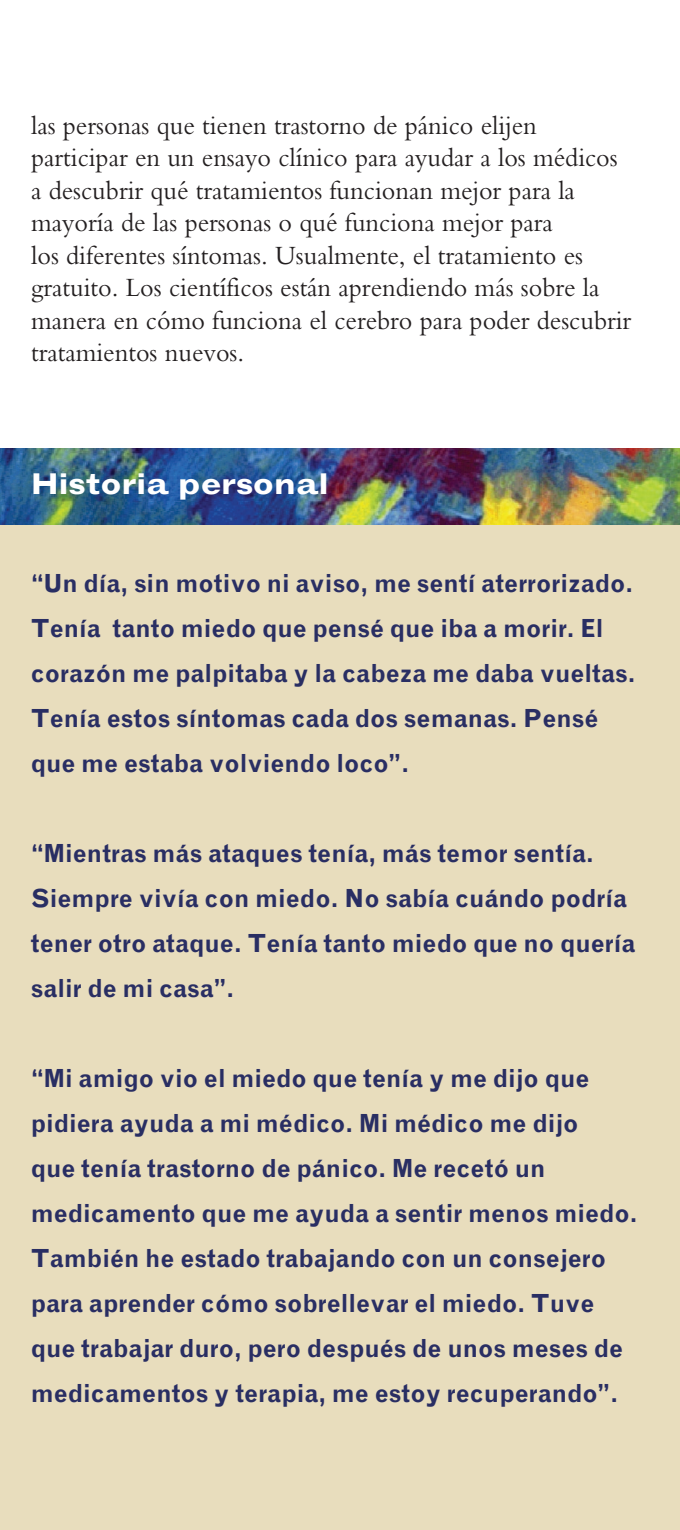
<style>
.page{position:relative;width:680px;height:1530px;background:#fff}
.page>*{position:absolute;margin:0;border:0;box-sizing:border-box;transform-origin:0 0}
.t1{font:700 expanded 30px "Grotesque";letter-spacing:-.01em;color:#fff}
.t2{font:27.5px/32.5px "Bembo";color:#231f20;scale:.95 1}
.t3{font:700 25px/45px "Grotesque";color:#292e63;scale:.95 1}
</style>
<div class="page">
<hr style="left:679px;top:0;width:1px;height:1530px;background:#292e63">
<div style="left:0;top:466px;width:679px;height:1064px;background:#e8ddbd"></div>
<img style="left:0;top:449px;width:679px;height:76px">
<p class="t2" style="left:31px;top:108px;width:633px">las personas que tienen trastorno de pánico elijen participar en un ensayo clínico para ayudar a los médicos a descubrir qué tratamientos funcionan mejor para la mayoría de las personas o qué funciona mejor para<br>los diferentes síntomas. Usualmente, el tratamiento es gratuito. Los científicos están aprendiendo más sobre la manera en cómo funciona el cerebro para poder descubrir tratamientos nuevos.</p>
<p class="t1" style="left:31px;top:466px;width:299px">Historia personal</p>
<p class="t3" style="left:31px;top:561px;width:638px">“Un día, sin motivo ni aviso, me sentí aterrorizado.<br>Tenía tanto miedo que pensé que iba a morir. El corazón me palpitaba y la cabeza me daba vueltas.<br>Tenía estos síntomas cada dos semanas. Pensé que me estaba volviendo loco”.</p>
<p class="t3" style="left:31px;top:831px;width:638px">“Mientras más ataques tenía, más temor sentía.<br>Siempre vivía con miedo. No sabía cuándo podría tener otro ataque. Tenía tanto miedo que no quería salir de mi casa”.</p>
<p class="t3" style="left:31px;top:1056px;width:640px">“Mi amigo vio el miedo que tenía y me dijo que pidiera ayuda a mi médico. Mi médico me dijo<br>que tenía trastorno de pánico. Me recetó un medicamento que me ayuda a sentir menos miedo.<br>También he estado trabajando con un consejero para aprender cómo sobrellevar el miedo. Tuve que trabajar duro, pero después de unos meses de medicamentos y terapia, me estoy recuperando”.</p>
</div>
